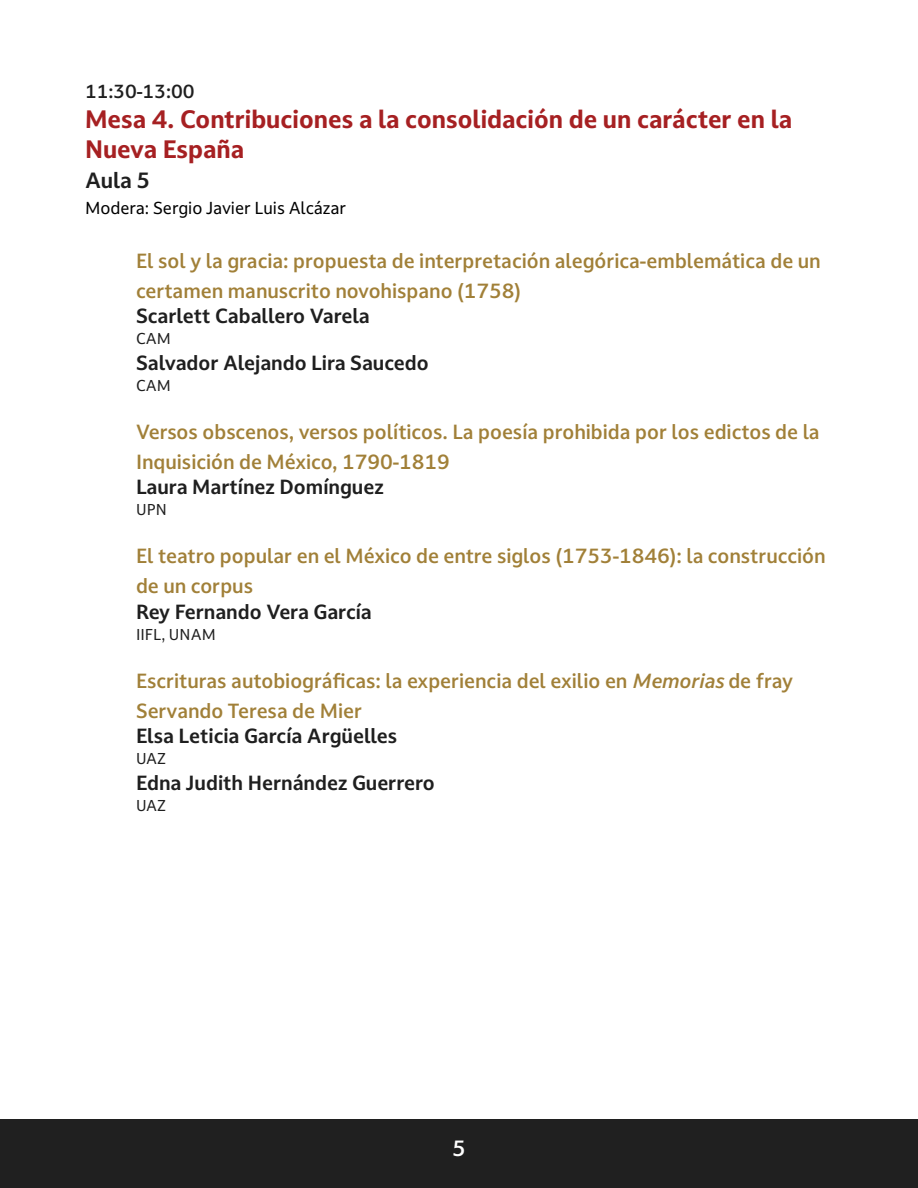
<style>
.page{position:relative;width:918px;height:1188px;background:#fff}
.page>*{position:absolute;margin:0;border:0;box-sizing:border-box;transform-origin:0 0}
.t1{font:700 24px/30px "Darkmode Off CC";color:#a62022}
.t2{font:600 21px "Darkmode Off CC";color:#1f1f1f}
.t3{font:500 21px "Darkmode Off CC";color:#fff}
.t4{font:500 19.5px/30px "Darkmode Off CC";color:#a18038}
.t5{font:600 19.5px "Darkmode Off CC";color:#1f1f1f}
.t6{font:500 18px "Darkmode Off CC";color:#1f1f1f}
.t7{font:16.5px "Darkmode Off CC";color:#000}
.t8{font:15px "Darkmode Off CC";color:#1f1f1f}
.s1{font-style:italic}
</style>
<div class="page">
<div style="left:0;top:1119px;width:918px;height:69px;background:#202020"></div>
<p class="t6" style="left:85px;top:80px;width:111px">11:30-13:00</p>
<p class="t1" style="left:85px;top:104px;width:709px">Mesa 4. Contribuciones a la consolidación de un carácter en la<br>Nueva España</p>
<p class="t2" style="left:85px;top:166px;width:67px">Aula 5</p>
<p class="t7" style="left:85px;top:197px;width:263px">Modera: Sergio Javier Luis Alcázar</p>
<p class="t4" style="left:136px;top:245px;width:686px">El sol y la gracia: propuesta de interpretación alegórica-emblemática de un certamen manuscrito novohispano (1758)</p>
<p class="t5" style="left:136px;top:303px;width:235px">Scarlett Caballero Varela</p>
<p class="t8" style="left:136px;top:329px;width:36px">CAM</p>
<p class="t5" style="left:136px;top:349px;width:294px">Salvador Alejando Lira Saucedo</p>
<p class="t8" style="left:136px;top:375px;width:36px">CAM</p>
<p class="t4" style="left:136px;top:416px;width:685px">Versos obscenos, versos políticos. La poesía prohibida por los edictos de la<br>Inquisición de México, 1790-1819</p>
<p class="t5" style="left:136px;top:474px;width:249px">Laura Martínez Domínguez</p>
<p class="t8" style="left:136px;top:500px;width:32px">UPN</p>
<p class="t4" style="left:136px;top:541px;width:691px">El teatro popular en el México de entre siglos (1753-1846): la construcción de un corpus</p>
<p class="t5" style="left:136px;top:598px;width:237px">Rey Fernando Vera García</p>
<p class="t8" style="left:136px;top:624px;width:81px">IIFL, UNAM</p>
<p class="t4" style="left:136px;top:665px;width:659px">Escrituras autobiográficas: la experiencia del exilio en <span class="s1">Memorias</span> de fray<br>Servando Teresa de Mier</p>
<p class="t5" style="left:136px;top:723px;width:263px">Elsa Leticia García Argüelles</p>
<p class="t8" style="left:136px;top:749px;width:32px">UAZ</p>
<p class="t5" style="left:136px;top:769px;width:300px">Edna Judith Hernández Guerrero</p>
<p class="t8" style="left:136px;top:795px;width:32px">UAZ</p>
<p class="t3" style="left:452px;top:1134px;width:15px">5</p>
</div>
